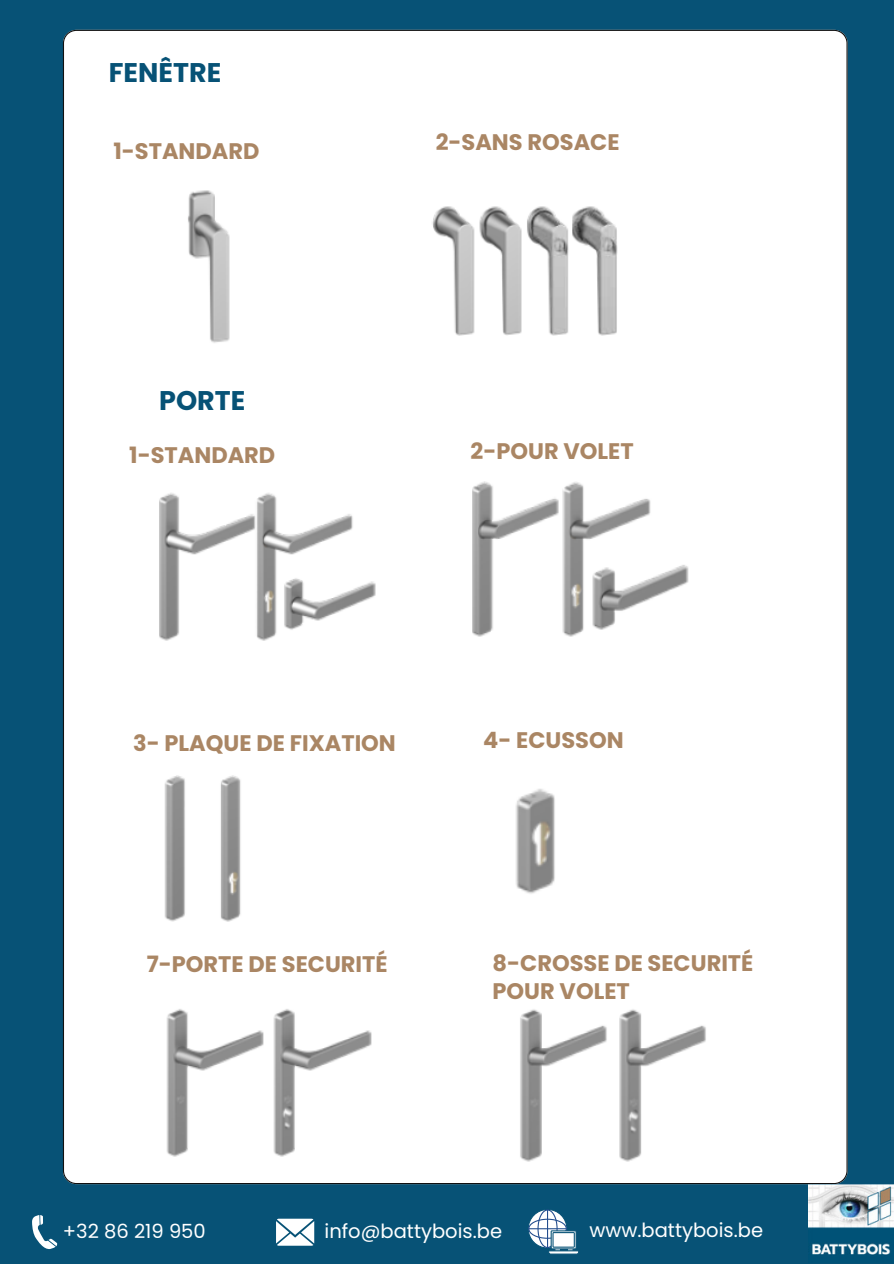
<style>
.page{position:relative;width:894px;height:1264px;background:#fff}
.page>*{position:absolute;margin:0;border:0;box-sizing:border-box;transform-origin:0 0}
.t1{font:700 27px "Poppins";color:#075276}
.t2{font:700 22.5px/28.2px "Poppins";color:#aa8664}
.t3{font:19.5px "Poppins";color:#fff}
</style>
<div class="page">
<div style="left:0;top:0;width:893px;height:1263px;background:#075276"></div>
<div style="left:63px;top:30px;width:784px;height:1154px;background:#fff"></div>
<img style="left:808px;top:1184px;width:85px;height:71px">
<svg style="left:32px;top:1215px;width:25px;height:34px"></svg>
<svg style="left:276px;top:1218px;width:38px;height:27px"></svg>
<svg style="left:528px;top:1209px;width:51px;height:45px"></svg>
<img style="left:171px;top:184px;width:94px;height:169px">
<img style="left:428px;top:197px;width:199px;height:142px">
<img style="left:149px;top:488px;width:231px;height:163px">
<img style="left:464px;top:473px;width:228px;height:178px">
<img style="left:149px;top:765px;width:126px;height:167px">
<img style="left:505px;top:765px;width:99px;height:151px">
<img style="left:153px;top:1001px;width:223px;height:165px">
<img style="left:505px;top:1004px;width:217px;height:165px">
<h2 class="t1" style="left:109px;top:53px;width:114px">FENÊTRE</h2>
<h1 class="t2" style="left:113px;top:137px;width:148px">1-STANDARD</h1>
<h2 class="t2" style="left:435px;top:128px;width:185px">2-SANS ROSACE</h2>
<h2 class="t1" style="left:159px;top:381px;width:88px">PORTE</h2>
<h2 class="t2" style="left:129px;top:441px;width:148px">1-STANDARD</h2>
<h2 class="t2" style="left:470px;top:437px;width:165px">2-POUR VOLET</h2>
<p class="t2" style="left:133px;top:729px;width:264px">3- PLAQUE DE FIXATION</p>
<h3 class="t2" style="left:483px;top:726px;width:142px">4- ECUSSON</h3>
<p class="t2" style="left:147px;top:950px;width:242px">7-PORTE DE SECURITÉ</p>
<p class="t2" style="left:492px;top:949px;width:262px">8-CROSSE DE SECURITÉ<br>POUR VOLET</p>
<h1 class="t3" style="left:63px;top:1217px;width:144px">+32 86 219 950</h1>
<h2 class="t3" style="left:324px;top:1217px;width:179px">info@battybois.be</h2>
<h2 class="t3" style="left:589px;top:1216px;width:175px">www.battybois.be</h2>
</div>
